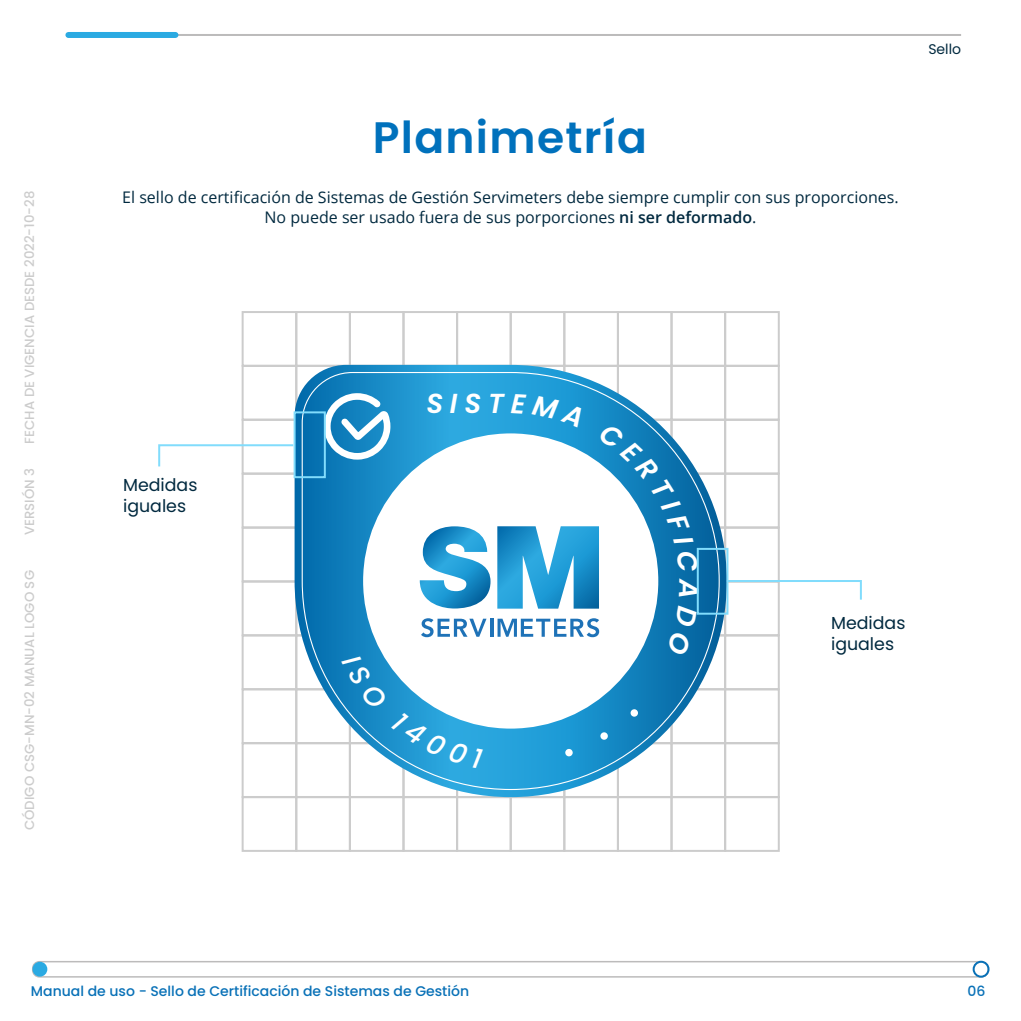
<style>
.page{position:relative;width:1021px;height:1021px;background:#fff}
.page>*{position:absolute;margin:0;border:0;box-sizing:border-box;transform-origin:0 0}
.t1{font:600 44px "Poppins";letter-spacing:.03em;color:#0071bc}
.t2{font:italic 600 27.4px "Poppins";color:#fff}
.t3{font:17.4px/20.8px "Poppins";color:#00293f}
.t4{font:16px/20px "Open Sans";color:#00293f;text-align:center}
.t5{font:500 14px "Poppins";color:#0971b7}
.t6{font:14px "Poppins";color:#00293f}
.t7{font:500 13.2px "Poppins";color:#ccc}
.s1{font-weight:600}
</style>
<div class="page">
<div style="left:32px;top:960px;width:956px;height:17px;border:2px solid #bcbbbb;border-radius:7px"></div>
<div style="left:32px;top:961px;width:15px;height:15px;background:#2baae2;border-radius:50%"></div>
<div style="left:972px;top:960px;width:17px;height:17px;border:2px solid #0971b7;border-radius:50%"></div>
<div style="left:242px;top:311px;width:55px;height:56px;border:2px solid #ccc"></div>
<div style="left:295px;top:311px;width:56px;height:56px;border:2px solid #ccc"></div>
<div style="left:349px;top:311px;width:55px;height:56px;border:2px solid #ccc"></div>
<div style="left:402px;top:311px;width:56px;height:56px;border:2px solid #ccc"></div>
<div style="left:456px;top:311px;width:55px;height:56px;border:2px solid #ccc"></div>
<div style="left:509px;top:311px;width:56px;height:56px;border:2px solid #ccc"></div>
<div style="left:563px;top:311px;width:56px;height:56px;border:2px solid #ccc"></div>
<div style="left:617px;top:311px;width:55px;height:56px;border:2px solid #ccc"></div>
<div style="left:670px;top:311px;width:56px;height:56px;border:2px solid #ccc"></div>
<div style="left:724px;top:311px;width:55px;height:56px;border:2px solid #ccc"></div>
<div style="left:242px;top:365px;width:55px;height:55px;border:2px solid #ccc"></div>
<div style="left:724px;top:365px;width:55px;height:55px;border:2px solid #ccc"></div>
<div style="left:242px;top:419px;width:55px;height:55px;border:2px solid #ccc"></div>
<div style="left:724px;top:419px;width:55px;height:55px;border:2px solid #ccc"></div>
<div style="left:242px;top:473px;width:55px;height:55px;border:2px solid #ccc"></div>
<div style="left:724px;top:473px;width:55px;height:55px;border:2px solid #ccc"></div>
<div style="left:242px;top:526px;width:55px;height:56px;border:2px solid #ccc"></div>
<div style="left:724px;top:526px;width:55px;height:56px;border:2px solid #ccc"></div>
<div style="left:242px;top:580px;width:55px;height:56px;border:2px solid #ccc"></div>
<div style="left:724px;top:580px;width:55px;height:56px;border:2px solid #ccc"></div>
<div style="left:242px;top:634px;width:55px;height:56px;border:2px solid #ccc"></div>
<div style="left:724px;top:634px;width:55px;height:56px;border:2px solid #ccc"></div>
<div style="left:242px;top:688px;width:55px;height:56px;border:2px solid #ccc"></div>
<div style="left:724px;top:688px;width:55px;height:56px;border:2px solid #ccc"></div>
<div style="left:242px;top:742px;width:55px;height:56px;border:2px solid #ccc"></div>
<div style="left:724px;top:742px;width:55px;height:56px;border:2px solid #ccc"></div>
<div style="left:242px;top:796px;width:55px;height:55px;border:2px solid #ccc"></div>
<div style="left:295px;top:796px;width:56px;height:55px;border:2px solid #ccc"></div>
<div style="left:349px;top:796px;width:55px;height:55px;border:2px solid #ccc"></div>
<div style="left:402px;top:796px;width:56px;height:55px;border:2px solid #ccc"></div>
<div style="left:456px;top:796px;width:55px;height:55px;border:2px solid #ccc"></div>
<div style="left:509px;top:796px;width:56px;height:55px;border:2px solid #ccc"></div>
<div style="left:563px;top:796px;width:56px;height:55px;border:2px solid #ccc"></div>
<div style="left:617px;top:796px;width:55px;height:55px;border:2px solid #ccc"></div>
<div style="left:670px;top:796px;width:56px;height:55px;border:2px solid #ccc"></div>
<div style="left:724px;top:796px;width:55px;height:55px;border:2px solid #ccc"></div>
<svg style="left:294px;top:365px;width:432px;height:432px"></svg>
<svg style="left:302px;top:372px;width:417px;height:418px"></svg>
<svg style="left:324px;top:393px;width:66px;height:66px"></svg>
<svg style="left:565px;top:748px;width:8px;height:8px"></svg>
<div style="left:600px;top:732px;width:8px;height:8px;background:#fff;border-radius:50%"></div>
<div style="left:630px;top:709px;width:8px;height:8px;background:#fff;border-radius:50%"></div>
<svg style="left:420px;top:526px;width:70px;height:82px"></svg>
<svg style="left:421px;top:618px;width:65px;height:19px"></svg>
<hr style="left:490px;top:618px;width:3px;height:18px;background:#1e72b7">
<div style="left:293px;top:411px;width:33px;height:67px;border:2px solid #81dcfc"></div>
<div style="left:696px;top:548px;width:32px;height:66px;border:2px solid #81dcfc"></div>
<svg style="left:724px;top:579px;width:138px;height:22px"></svg>
<svg style="left:158px;top:443px;width:137px;height:25px"></svg>
<hr style="left:68px;top:34px;width:893px;height:2px;background:#bcbbbb">
<div style="left:68px;top:32px;width:107px;height:6px;background:#2baae2"></div>
<svg style="left:497px;top:393px;width:201px;height:263px"></svg>
<svg style="left:341px;top:653px;width:142px;height:115px"></svg>
<p class="t7" style="left:22px;top:443px;width:254px;rotate:-90deg">FECHA DE VIGENCIA DESDE 2022-10-28</p>
<p class="t7" style="left:22px;top:535px;width:69px;rotate:-90deg">VERSIÓN 3</p>
<p class="t7" style="left:22px;top:830px;width:261px;rotate:-90deg">CÓDIGO CSG-MN-02 MANUAL LOGO SG</p>
<h1 class="t1" style="left:373px;top:112px;width:276px">Planimetría</h1>
<p class="t4" style="left:122px;top:187px;width:778px">El sello de certificación de Sistemas de Gestión Servimeters debe siempre cumplir con sus proporciones.<br>No puede ser usado fuera de sus porporciones <span class="s1">ni ser deformado</span>.</p>
<p class="t6" style="left:928px;top:41px;width:34px">Sello</p>
<p class="t3" style="left:123px;top:474px;width:76px">Medidas iguales</p>
<h2 class="t2" style="left:426px;top:387px;width:79px">SIST</h2>
<p class="t3" style="left:831px;top:612px;width:76px">Medidas iguales</p>
<p class="t5" style="left:31px;top:982px;width:440px">Manual de uso - Sello de Certificación de Sistemas de Gestión</p>
<p class="t5" style="left:967px;top:982px;width:19px">06</p>
</div>
